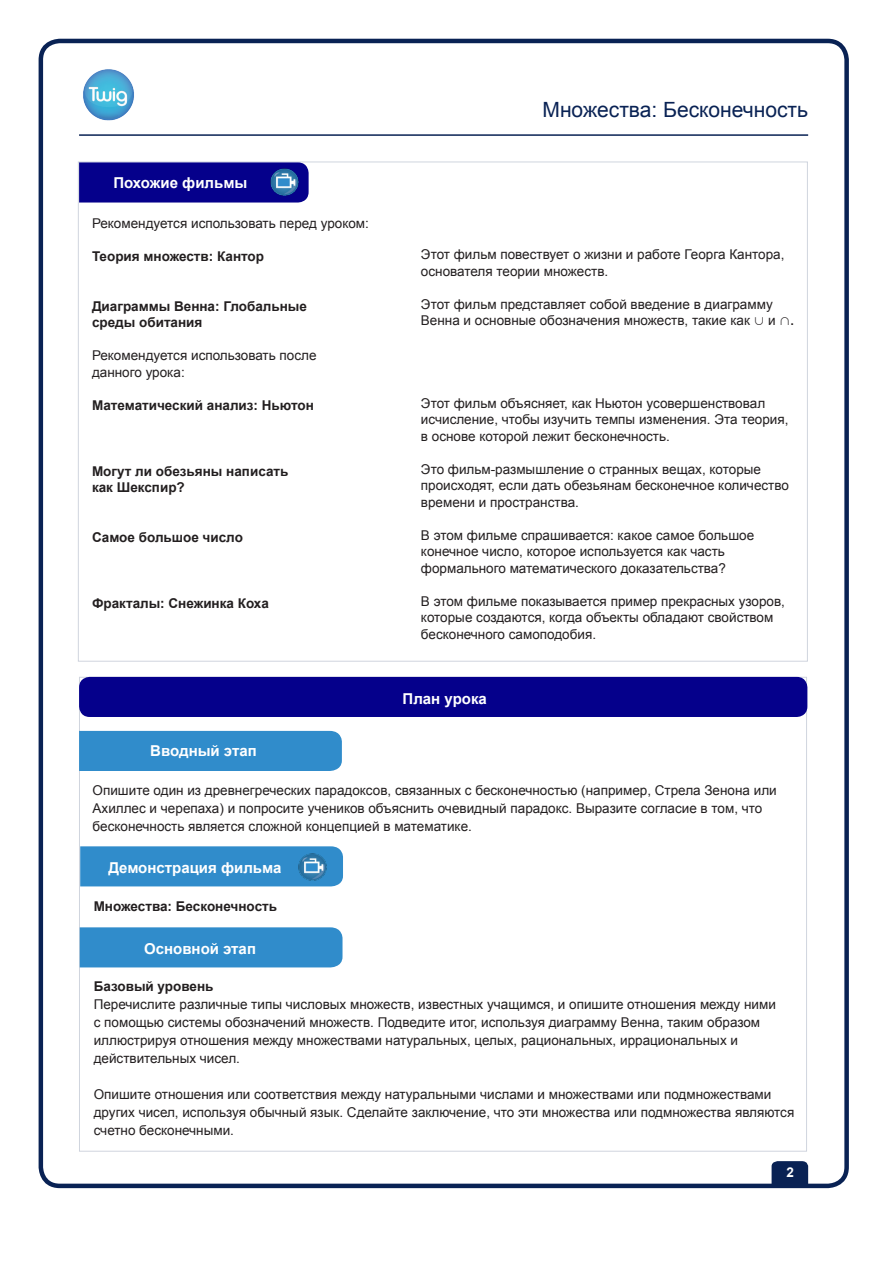
<style>
.page{position:relative;width:893px;height:1263px;background:#fff}
.page>*{position:absolute;margin:0;border:0;box-sizing:border-box;transform-origin:0 0}
.t1{font:21px "Arial";color:#092254}
.Subheads__in_blue_st{font:700 15px "Arial";color:#fff}
.Regular_paragraph{font:13.5px/16.5px "Arial";color:#231f20}
.Regular_paragraph-2{font:700 13.5px "Arial";color:#231f20}
.t2{font:700 13.5px "Arial";color:#fff}
.s1{font-family:"Lucida Sans Unicode"}
</style>
<div class="page">
<div style="left:39px;top:39px;width:810px;height:1149px;border:4px solid #092254;border-radius:19px"></div>
<hr style="left:79px;top:134px;width:729px;height:2px;background:#092254">
<img style="left:83px;top:69px;width:51px;height:52px">
<svg style="left:772px;top:1161px;width:36px;height:25px"></svg>
<div style="left:81px;top:846px;width:262px;height:40px;background:#308ccb"></div>
<div style="left:79px;top:677px;width:728px;height:40px;background:#05008b;border-radius:11px"></div>
<div style="left:79px;top:731px;width:263px;height:40px;background:#308ccb"></div>
<div style="left:80px;top:927px;width:262px;height:40px;background:#308ccb"></div>
<div style="left:79px;top:162px;width:230px;height:41px;background:#05008b"></div>
<img style="left:299px;top:853px;width:27px;height:28px">
<img style="left:271px;top:168px;width:27px;height:28px">
<p class="Subheads__in_blue_st" style="left:113px;top:172px;width:135px">Похожие фильмы</p>
<p class="Regular_paragraph" style="left:92px;top:215px;width:278px">Рекомендуется использовать перед уроком:</p>
<p class="Regular_paragraph-2" style="left:92px;top:248px;width:174px">Теория множеств: Кантор</p>
<p class="Regular_paragraph-2" style="left:92px;top:297px;width:216px">Диаграммы Венна: Глобальные</p>
<p class="Regular_paragraph-2" style="left:92px;top:314px;width:112px">среды обитания</p>
<p class="Regular_paragraph" style="left:92px;top:347px;width:226px">Рекомендуется использовать после</p>
<p class="Regular_paragraph" style="left:92px;top:364px;width:94px">данного урока:</p>
<p class="Regular_paragraph-2" style="left:92px;top:396px;width:223px">Математический анализ: Ньютон</p>
<p class="Regular_paragraph-2" style="left:92px;top:462px;width:198px">Могут ли обезьяны написать</p>
<p class="Regular_paragraph-2" style="left:92px;top:479px;width:94px">как Шекспир?</p>
<p class="Regular_paragraph-2" style="left:92px;top:528px;width:152px">Самое большое число</p>
<p class="Regular_paragraph-2" style="left:92px;top:594px;width:178px">Фракталы: Снежинка Коха</p>
<p class="Subheads__in_blue_st" style="left:150px;top:741px;width:108px">Вводный этап</p>
<h1 class="t1" style="left:543px;top:95px;width:267px">Множества: Бесконечность</h1>
<p class="Regular_paragraph" style="left:421px;top:246px;width:365px">Этот фильм повествует о жизни и работе Георга Кантора, основателя теории множеств.</p>
<p class="Regular_paragraph" style="left:421px;top:296px;width:375px">Этот фильм представляет собой введение в диаграмму<br>Венна и основные обозначения множеств, такие как <span class="s1">∪</span> и <span class="s1">∩.</span></p>
<p class="Regular_paragraph" style="left:421px;top:395px;width:369px">Этот фильм объясняет, как Ньютон усовершенствовал исчисление, чтобы изучить темпы изменения. Эта теория, в основе которой лежит бесконечность.</p>
<p class="Regular_paragraph" style="left:421px;top:461px;width:369px">Это фильм-размышление о странных вещах, которые происходят, если дать обезьянам бесконечное количество времени и пространства.</p>
<p class="Regular_paragraph" style="left:421px;top:527px;width:335px">В этом фильме спрашивается: какое самое большое конечное число, которое используется как часть формального математического доказательства?</p>
<p class="Regular_paragraph" style="left:421px;top:593px;width:366px">В этом фильме показывается пример прекрасных узоров, которые создаются, когда объекты обладают cвойством бесконечного самоподобия.</p>
<p class="Subheads__in_blue_st" style="left:403px;top:688px;width:86px">План урока</p>
<p class="Regular_paragraph" style="left:93px;top:781px;width:686px;line-height:18px">Опишите один из древнегреческих парадоксов, связанных с бесконечностью (например, Стрела Зенона или<br>Ахиллес и черепаха) и попросите учеников объяснить очевидный парадокс. Выразите согласие в том, что бесконечность является сложной концепцией в математике.</p>
<p class="Subheads__in_blue_st" style="left:108px;top:857px;width:175px">Демонстрация фильма</p>
<p class="Regular_paragraph-2" style="left:94px;top:897px;width:185px">Множества: Бесконечность</p>
<p class="Subheads__in_blue_st" style="left:144px;top:939px;width:113px">Основной этап</p>
<p class="Regular_paragraph-2" style="left:94px;top:977px;width:121px">Базовый уровень</p>
<p class="Regular_paragraph" style="left:94px;top:995px;width:684px;line-height:18px">Перечислите различные типы числовых множеств, известных учащимся, и опишите отношения между ними с помощью системы обозначений множеств. Подведите итог, используя диаграмму Венна, таким образом иллюстрируя отношения между множествами натуральных, целых, рациональных, иррациональных и действительных чисел.</p>
<p class="Regular_paragraph" style="left:94px;top:1085px;width:702px;line-height:18px">Опишите отношения или соответствия между натуральными числами и множествами или подмножествами других чисел, используя обычный язык. Сделайте заключение, что эти множества или подмножества являются счетно бесконечными.</p>
<p class="t2" style="left:786px;top:1163px;width:9px">2</p>
</div>
